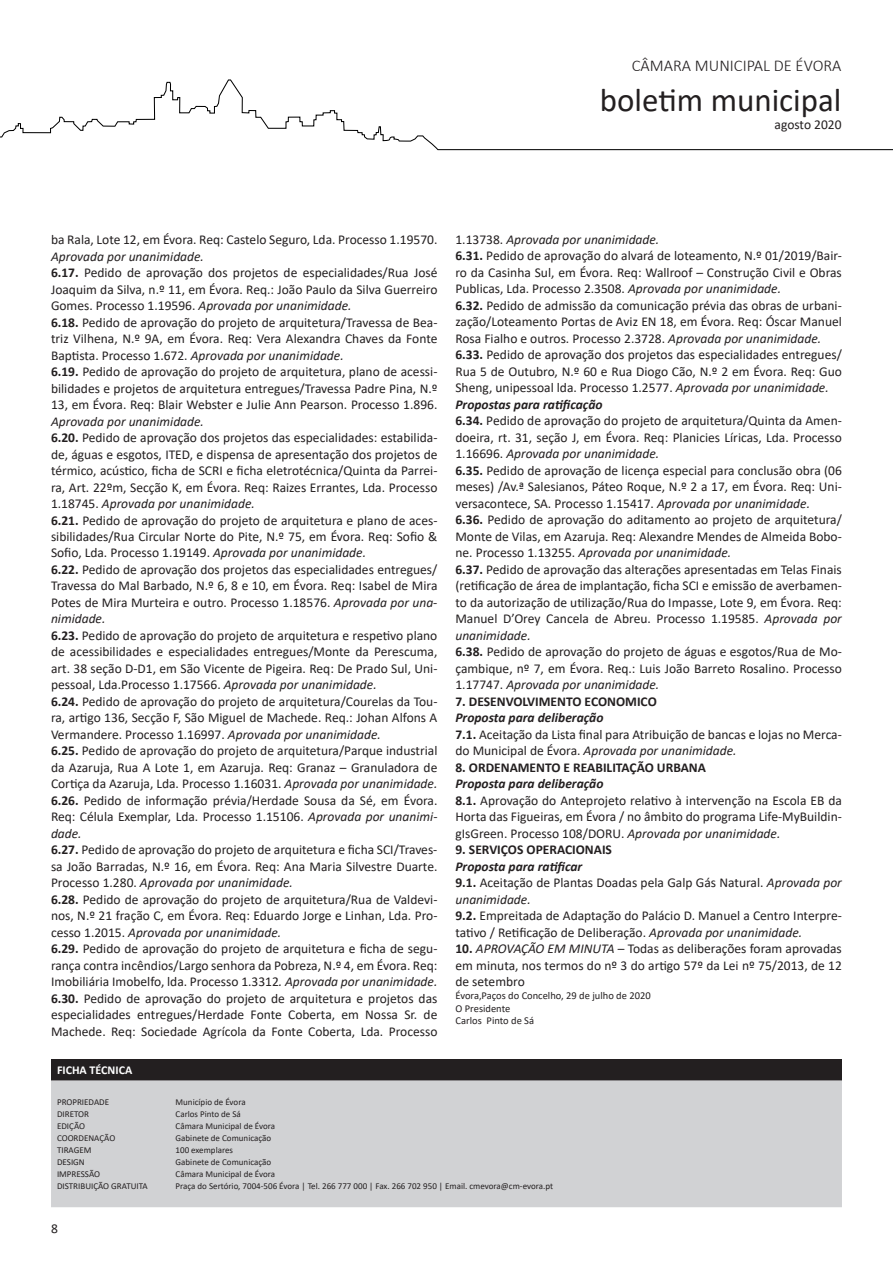
<style>
.page{position:relative;width:893px;height:1263px;background:#fff}
.page>*{position:absolute;margin:0;border:0;box-sizing:border-box;transform-origin:0 0}
.t1{font:33px "Calibri";color:#231f20}
.t2{font:300 16.5px "Calibri";color:#231f20}
.t3{font:13.5px/16.5px "Calibri";color:#231f20}
.t4{font:700 13.5px "Calibri";color:#231f20}
.t5{font:700 12px "Calibri";color:#fff}
.t6{font:10.5px/12.6px "Calibri";color:#231f20}
.t7{font:9px/12px "Calibri";color:#231f20}
.s1{font-style:italic}
.s2{font-weight:700}
.s3{font-weight:700;font-style:italic}
</style>
<div class="page">
<svg style="left:0;top:79px;width:893px;height:72px"></svg>
<div style="left:51px;top:1059px;width:791px;height:21px;background:#231f20"></div>
<div style="left:51px;top:1080px;width:791px;height:127px;background:#d1d2d4"></div>
<p class="t2" style="left:632px;top:55px;width:211px">CÂMARA MUNICIPAL DE ÉVORA</p>
<h1 class="t1" style="left:600px;top:77px;width:243px">boletim municipal</h1>
<p class="t3" style="left:775px;top:115px;width:68px">agosto 2020</p>
<p class="t3" style="left:51px;top:231px;width:388px">ba Rala, Lote 12, em Évora. Req: Castelo Seguro, Lda. Processo 1.19570.</p>
<p class="t3" style="left:51px;top:247px;width:388px"><span class="s1">Aprovada por unanimidade.<br></span><span class="s2">6.17.</span> Pedido de aprovação dos projetos de especialidades/Rua José Joaquim da Silva, n.º 11, em Évora. Req.: João Paulo da Silva Guerreiro Gomes. Processo 1.19596. <span class="s1">Aprovada por unanimidade.<br></span><span class="s2">6.18.</span> Pedido de aprovação do projeto de arquitetura/Travessa de Bea&shy;triz Vilhena, N.º 9A, em Évora. Req: Vera Alexandra Chaves da Fonte Baptista. Processo 1.672. <span class="s1">Aprovada por unanimidade.<br></span><span class="s2">6.19.</span> Pedido de aprovação do projeto de arquitetura, plano de acessi&shy;bilidades e projetos de arquitetura entregues/Travessa Padre Pina, N.º 13, em Évora. Req: Blair Webster e Julie Ann Pearson. Processo 1.896.</p>
<p class="t3" style="left:51px;top:412px;width:388px"><span class="s1">Aprovada por unanimidade.<br></span><span class="s2">6.20.</span> Pedido de aprovação dos projetos das especialidades: estabilida&shy;de, águas e esgotos, ITED, e dispensa de apresentação dos projetos de térmico, acústico, ficha de SCRI e ficha eletrotécnica/Quinta da Parrei&shy;ra, Art. 22ºm, Secção K, em Évora. Req: Raizes Errantes, Lda. Processo 1.18745. <span class="s1">Aprovada por unanimidade.<br></span><span class="s2">6.21.</span> Pedido de aprovação do projeto de arquitetura e plano de aces&shy;sibilidades/Rua Circular Norte do Pite, N.º 75, em Évora. Req: Sofio &amp; Sofio, Lda. Processo 1.19149. <span class="s1">Aprovada por unanimidade.<br></span><span class="s2">6.22.</span> Pedido de aprovação dos projetos das especialidades entregues/ Travessa do Mal Barbado, N.º 6, 8 e 10, em Évora. Req: Isabel de Mira Potes de Mira Murteira e outro. Processo 1.18576. <span class="s1">Aprovada por una&shy;nimidade.<br></span><span class="s2">6.23.</span> Pedido de aprovação do projeto de arquitetura e respetivo plano de acessibilidades e especialidades entregues/Monte da Perescuma, art. 38 seção D-D1, em São Vicente de Pigeira. Req: De Prado Sul, Uni&shy;pessoal, Lda.Processo 1.17566. <span class="s1">Aprovada por unanimidade.<br></span><span class="s2">6.24.</span> Pedido de aprovação do projeto de arquitetura/Courelas da Tou&shy;ra, artigo 136, Secção F, São Miguel de Machede. Req.: Johan Alfons A Vermandere. Processo 1.16997. <span class="s1">Aprovada por unanimidade.<br></span><span class="s2">6.25.</span> Pedido de aprovação do projeto de arquitetura/Parque industrial da Azaruja, Rua A Lote 1, em Azaruja. Req: Granaz – Granuladora de Cortiça da Azaruja, Lda. Processo 1.16031. <span class="s1">Aprovada por unanimidade.<br></span><span class="s2">6.26.</span> Pedido de informação prévia/Herdade Sousa da Sé, em Évora.<br>Req: Célula Exemplar, Lda. Processo 1.15106. <span class="s1">Aprovada por unanimi&shy;dade.<br></span><span class="s2">6.27.</span> Pedido de aprovação do projeto de arquitetura e ficha SCI/Traves&shy;sa João Barradas, N.º 16, em Évora. Req: Ana Maria Silvestre Duarte.<br>Processo 1.280. <span class="s1">Aprovada por unanimidade.<br></span><span class="s2">6.28.</span> Pedido de aprovação do projeto de arquitetura/Rua de Valdevi&shy;nos, N.º 21 fração C, em Évora. Req: Eduardo Jorge e Linhan, Lda. Pro&shy;cesso 1.2015. <span class="s1">Aprovada por unanimidade.<br></span><span class="s2">6.29.</span> Pedido de aprovação do projeto de arquitetura e ficha de segu&shy;rança contra incêndios/Largo senhora da Pobreza, N.º 4, em Évora. Req:<br>Imobiliária Imobelfo, lda. Processo 1.3312<span class="s1">. Aprovada por unanimidade.<br></span><span class="s2">6.30.</span> Pedido de aprovação do projeto de arquitetura e projetos das especialidades entregues/Herdade Fonte Coberta, em Nossa Sr. de Machede. Req: Sociedade Agrícola da Fonte Coberta, Lda. Processo</p>
<p class="t3" style="left:455px;top:231px;width:388px">1.13738. <span class="s1">Aprovada por unanimidade.<br></span><span class="s2">6.31.</span> Pedido de aprovação do alvará de loteamento, N.º 01/2019/Bair&shy;ro da Casinha Sul, em Évora. Req: Wallroof – Construção Civil e Obras Publicas, Lda. Processo 2.3508. <span class="s1">Aprovada por unanimidade.<br></span><span class="s2">6.32.</span> Pedido de admissão da comunicação prévia das obras de urbani&shy;zação/Loteamento Portas de Aviz EN 18, em Évora. Req: Óscar Manuel Rosa Fialho e outros. Processo 2.3728. <span class="s1">Aprovada por unanimidade.<br></span><span class="s2">6.33.</span> Pedido de aprovação dos projetos das especialidades entregues/ Rua 5 de Outubro, N.º 60 e Rua Diogo Cão, N.º 2 em Évora. Req: Guo Sheng, unipessoal lda. Processo 1.2577. <span class="s1">Aprovada por unanimidade.<br></span><span class="s3">Propostas para ratificação<br></span><span class="s2">6.34.</span> Pedido de aprovação do projeto de arquitetura/Quinta da Amen&shy;doeira, rt. 31, seção J, em Évora. Req: Planicies Líricas, Lda. Processo 1.16696. <span class="s1">Aprovada por unanimidade.<br></span><span class="s2">6.35.</span> Pedido de aprovação de licença especial para conclusão obra (06 meses) /Av.ª Salesianos, Páteo Roque, N.º 2 a 17, em Évora. Req: Uni&shy;versacontece, SA. Processo 1.15417. <span class="s1">Aprovada por unanimidade.<br></span><span class="s2">6.36.</span> Pedido de aprovação do aditamento ao projeto de arquitetura/ Monte de Vilas, em Azaruja. Req: Alexandre Mendes de Almeida Bobo&shy;ne. Processo 1.13255. <span class="s1">Aprovada por unanimidade.<br></span><span class="s2">6.37.</span> Pedido de aprovação das alterações apresentadas em Telas Finais (retificação de área de implantação, ficha SCI e emissão de averbamen&shy;to da autorização de utilização/Rua do Impasse, Lote 9, em Évora. Req:<br>Manuel D’Orey Cancela de Abreu. Processo 1.19585. <span class="s1">Aprovada por unanimidade.<br></span><span class="s2">6.38.</span> Pedido de aprovação do projeto de águas e esgotos/Rua de Mo&shy;çambique, nº 7, em Évora. Req.: Luis João Barreto Rosalino. Processo 1.17747. <span class="s1">Aprovada por unanimidade.</span></p>
<p class="t4" style="left:455px;top:692px;width:203px">7. DESENVOLVIMENTO ECONOMICO</p>
<p class="t3" style="left:455px;top:709px;width:388px"><span class="s3">Proposta para deliberação<br></span><span class="s2">7.1.</span> Aceitação da Lista final para Atribuição de bancas e lojas no Merca&shy;do Municipal de Évora. <span class="s1">Aprovada por unanimidade.</span></p>
<p class="t4" style="left:455px;top:758px;width:252px">8. ORDENAMENTO E REABILITAÇÃO URBANA</p>
<p class="t3" style="left:455px;top:775px;width:388px"><span class="s3">Proposta para deliberação<br></span><span class="s2">8.1.</span> Aprovação do Anteprojeto relativo à intervenção na Escola EB da Horta das Figueiras, em Évora / no âmbito do programa Life-MyBuildin&shy;gIsGreen. Processo 108/DORU. <span class="s1">Aprovada por unanimidade.</span></p>
<p class="t4" style="left:455px;top:840px;width:158px">9. SERVIÇOS OPERACIONAIS</p>
<p class="t3" style="left:455px;top:858px;width:388px"><span class="s3">Proposta para ratificar<br></span><span class="s2">9.1.</span> Aceitação de Plantas Doadas pela Galp Gás Natural. <span class="s1">Aprovada por unanimidade.<br></span><span class="s2">9.2.</span> Empreitada de Adaptação do Palácio D. Manuel a Centro Interpre&shy;tativo / Retificação de Deliberação. <span class="s1">Aprovada por unanimidade.</span></p>
<p class="t3" style="left:455px;top:940px;width:388px;text-align:justify"><span class="s2">10.</span> <span class="s1">APROVAÇÃO EM MINUTA</span> – Todas as deliberações foram aprovadas em minuta, nos termos do nº 3 do artigo 57º da Lei nº 75/2013, de 12 de setembro</p>
<p class="t6" style="left:455px;top:989px;width:197px">Évora,Paços do Concelho, 29 de julho de 2020<br>O Presidente<br>Carlos Pinto de Sá</p>
<p class="t5" style="left:57px;top:1062px;width:77px">FICHA TÉCNICA</p>
<p class="t7" style="left:57px;top:1096px;width:92px">PROPRIEDADE<br>DIRETOR<br>EDIÇÃO<br>COORDENAÇÃO<br>TIRAGEM<br>DESIGN<br>IMPRESSÃO<br>DISTRIBUIÇÃO GRATUITA</p>
<p class="t7" style="left:176px;top:1096px;width:379px">Município de Évora<br>Carlos Pinto de Sá<br>Câmara Municipal de Évora<br>Gabinete de Comunicação<br>100 exemplares<br>Gabinete de Comunicação<br>Câmara Municipal de Évora<br>Praça do Sertório, 7004-506 Évora | Tel. 266 777 000 | Fax. 266 702 950 | Email. cmevora@cm-evora.pt</p>
<p class="t3" style="left:51px;top:1219px;width:8px">8</p>
</div>
